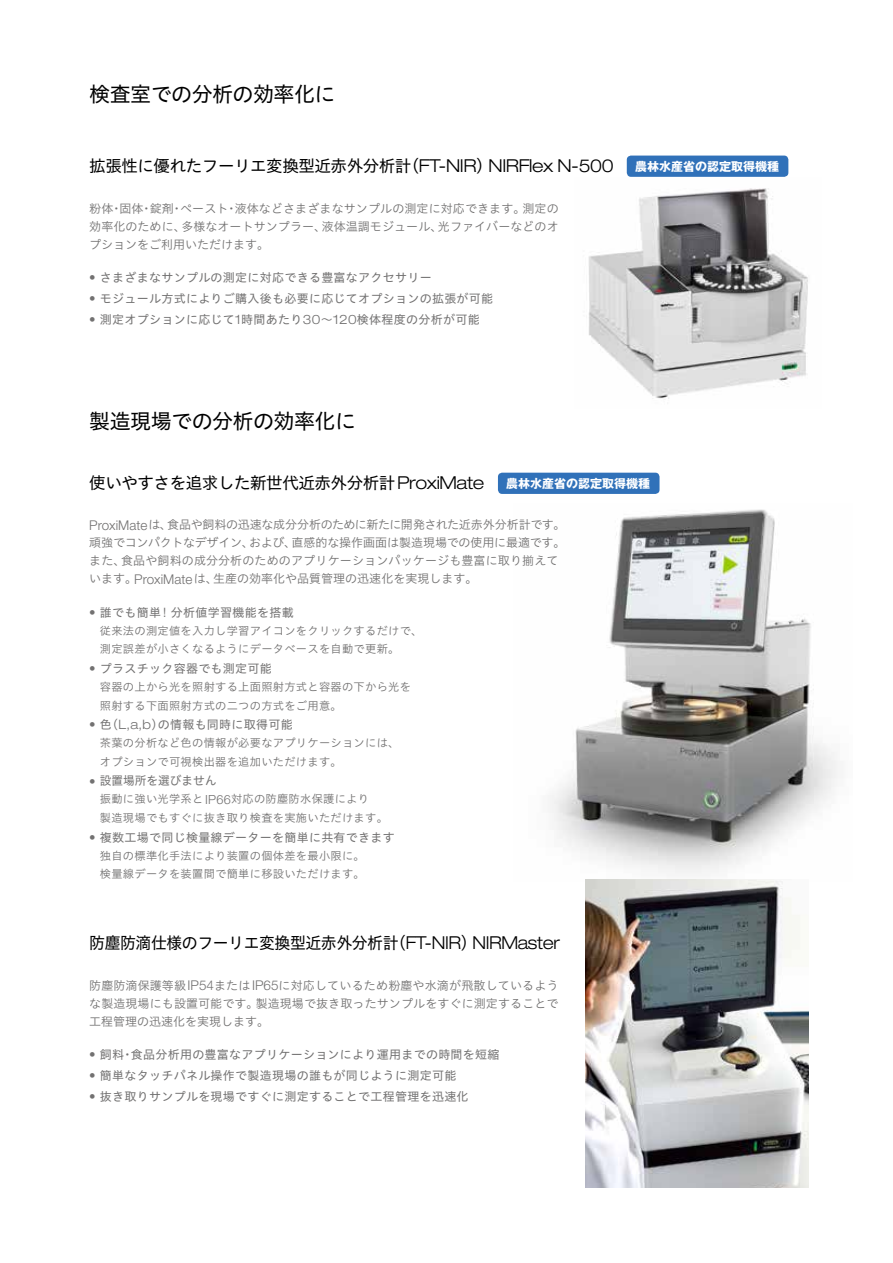
<style>
.page{position:relative;width:893px;height:1263px;background:#fff}
.page>*{position:absolute;margin:0;border:0;box-sizing:border-box;transform-origin:0 0}
.t1{font:21px "Hiragino UD Sans Std W4";letter-spacing:-.025em;color:#000}
.t2{font:16.5px "Hiragino UD Sans Std W4";letter-spacing:-.025em;color:#000}
.t3{font:16.5px "Hiragino UD Sans Std W4";letter-spacing:-.025em;color:#000;scale:.96 1}
.t4{font:12px/18px "Hiragino UD Sans Std W3";color:#727171;text-align:justify}
.t5{font:12px "Hiragino UD Sans Std W4";letter-spacing:.025em;color:#727171}
.t6{font:700 12px "Gothic MB101 Pro";color:#fff}
.t7{font:12px "Hiragino UD Sans Std W4";color:#727171}
.t8{font:11.25px/18.8px "Hiragino UD Sans Std W3";letter-spacing:.025em;color:#727171}
.s1{font-family:"Helvetica Neue LT Std";font-weight:300;font-stretch:expanded;font-size:17.85px}
.s2{font-family:"Helvetica Neue LT Std";font-weight:300;font-stretch:expanded;font-size:12.9px}
.s3{font-family:"Helvetica Neue LT Std";font-weight:300;font-size:13.5px}
.s4{font-family:"Helvetica Neue LT Std";font-weight:300;font-size:12.6px}
</style>
<div class="page">
<img style="left:588px;top:188px;width:220px;height:211px">
<img style="left:550px;top:509px;width:288px;height:373px">
<img style="left:586px;top:879px;width:222px;height:308px">
<div style="left:627px;top:156px;width:161px;height:21px;background:#3071b9;border-radius:4px"></div>
<div style="left:498px;top:473px;width:161px;height:21px;background:#3071b9;border-radius:4px"></div>
<h1 class="t1" style="left:89px;top:79px;width:248px">検査室での分析の効率化に</h1>
<h2 class="t2" style="left:89px;top:153px;width:526px">拡張性に優れたフーリエ変換型近赤外分析計（<span class="s1">FT-NIR</span>）<span class="s1">NIRFlex N-500</span></h2>
<p class="t4" style="left:89px;top:198px;width:471px">粉体・固体・錠剤・ペースト・液体などさまざまなサンプルの測定に対応できます。測定の効率化のために、多様なオートサンプラー、液体温調モジュール、光ファイバーなどのオプションをご利用いただけます。</p>
<p class="t5" style="left:89px;top:268px;width:344px"><span class="s2">•</span> さまざまなサンプルの測定に対応できる豊富なアクセサリー</p>
<p class="t5" style="left:89px;top:289px;width:405px"><span class="s2">•</span> モジュール方式によりご購入後も必要に応じてオプションの拡張が可能</p>
<p class="t5" style="left:89px;top:310px;width:392px"><span class="s2">•</span> 測定オプションに応じて<span class="s2">1</span>時間あたり<span class="s2">30</span>～<span class="s2">120</span>検体程度の分析が可能</p>
<p class="t6" style="left:635px;top:156px;width:145px">農林水産省の認定取得機種</p>
<h1 class="t1" style="left:89px;top:405px;width:268px">製造現場での分析の効率化に</h1>
<h2 class="t2" style="left:89px;top:470px;width:397px">使いやすさを追求した新世代近赤外分析計<span class="s1">ProxiMate</span></h2>
<p class="t6" style="left:506px;top:473px;width:145px">農林水産省の認定取得機種</p>
<p class="t4" style="left:89px;top:515px;width:478px;text-align:left"><span class="s3">ProxiMate</span>は、食品や飼料の迅速な成分分析のために新たに開発された近赤外分析計です。頑強でコンパクトなデザイン、および、直感的な操作画面は製造現場での使用に最適です。また、食品や飼料の成分分析のためのアプリケーションパッケージも豊富に取り揃えています。<span class="s3">ProxiMate</span>は、生産の効率化や品質管理の迅速化を実現します。</p>
<p class="t5" style="left:89px;top:603px;width:206px"><span class="s2">•</span> 誰でも簡単<span class="s2">!</span> 分析値学習機能を搭載</p>
<p class="t8" style="left:100px;top:620px;width:324px">従来法の測定値を入力し学習アイコンをクリックするだけで、測定誤差が小さくなるようにデータベースを自動で更新。</p>
<p class="t5" style="left:89px;top:659px;width:184px"><span class="s2">•</span> プラスチック容器でも測定可能</p>
<p class="t8" style="left:100px;top:677px;width:313px">容器の上から光を照射する上面照射方式と容器の下から光を照射する下面照射方式の二つの方式をご用意。</p>
<p class="t5" style="left:89px;top:715px;width:205px"><span class="s2">•</span> 色（<span class="s2">L,a,b</span>）の情報も同時に取得可能</p>
<p class="t8" style="left:100px;top:733px;width:301px">茶葉の分析など色の情報が必要なアプリケーションには、オプションで可視検出器を追加いただけます。</p>
<p class="t7" style="left:89px;top:772px;width:129px"><span class="s2">•</span> 設置場所を選びません</p>
<p class="t8" style="left:100px;top:789px;width:289px">振動に強い光学系と<span class="s4">IP66</span>対応の防塵防水保護により<br>製造現場でもすぐに抜き取り検査を実施いただけます。</p>
<p class="t5" style="left:89px;top:828px;width:307px"><span class="s2">•</span> 複数工場で同じ検量線データーを簡単に共有できます</p>
<p class="t8" style="left:100px;top:845px;width:266px">独自の標準化手法により装置の個体差を最小限に。検量線データを装置間で簡単に移設いただけます。</p>
<h2 class="t3" style="left:89px;top:930px;width:491px">防塵防滴仕様のフーリエ変換型近赤外分析計（<span class="s1">FT-NIR</span>）<span class="s1">NIRMaster</span></h2>
<p class="t4" style="left:89px;top:975px;width:471px">防塵防滴保護等級<span class="s3">IP54</span>または<span class="s3">IP65</span>に対応しているため粉塵や水滴が飛散しているような製造現場にも設置可能です。製造現場で抜き取ったサンプルをすぐに測定することで工程管理の迅速化を実現します。</p>
<p class="t5" style="left:89px;top:1045px;width:412px"><span class="s2">•</span> 飼料・食品分析用の豊富なアプリケーションにより運用までの時間を短縮</p>
<p class="t5" style="left:89px;top:1066px;width:369px"><span class="s2">•</span> 簡単なタッチパネル操作で製造現場の誰もが同じように測定可能</p>
<p class="t5" style="left:89px;top:1087px;width:381px"><span class="s2">•</span> 抜き取りサンプルを現場ですぐに測定することで工程管理を迅速化</p>
</div>
